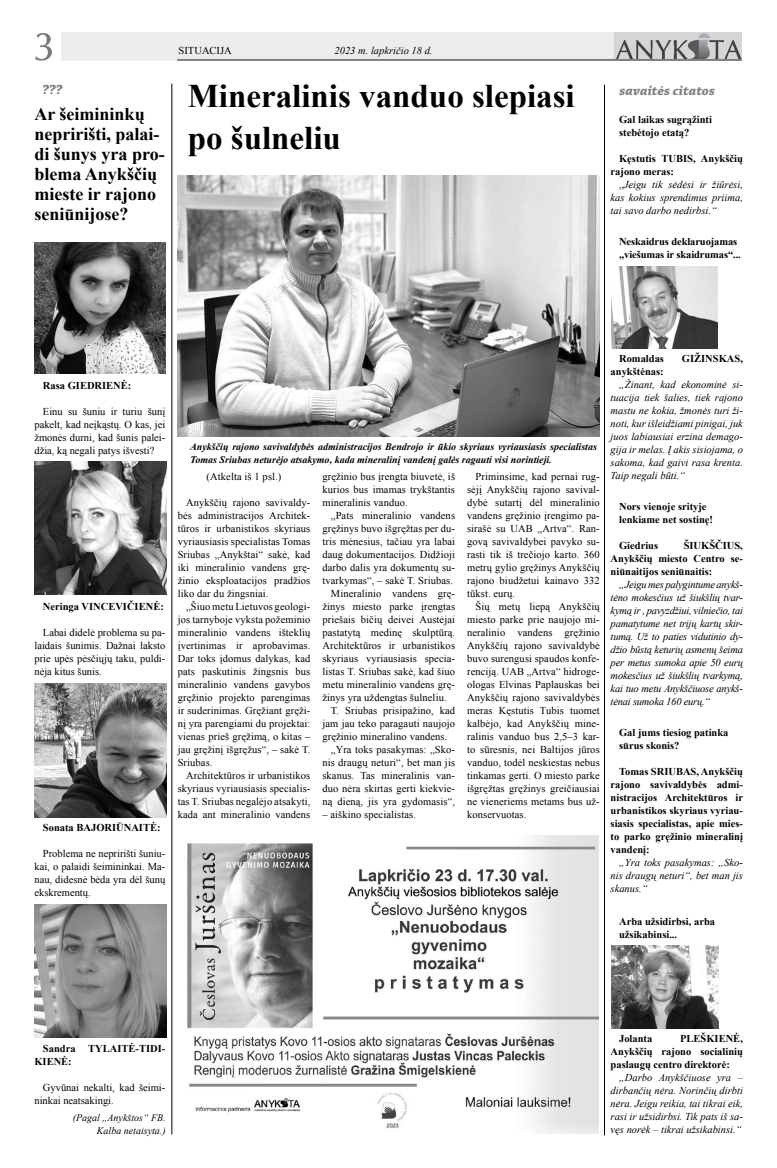
<style>
.page{position:relative;width:777px;height:1168px;background:#fff}
.page>*{position:absolute;margin:0;border:0;box-sizing:border-box;transform-origin:0 0}
.t1{font:700 33px "Times New Roman";color:#000}
.t2{font:700 18px/20px "Times New Roman";color:#000}
.t3{font:italic 700 14px "Chaparral Pro";color:#7e8082}
.t4{font:10.5px/13px "Times New Roman";letter-spacing:.01em;color:#000;text-align:justify}
.t5{font:italic 10.5px/13px "Times New Roman";color:#000;text-align:justify}
.t6{font:700 10.5px/13px "Times New Roman";color:#000}
.t7{font:italic 700 10px/13px "Times New Roman";color:#000}
.t8{font:italic 10px/13px "Times New Roman";color:#000;text-align:right}
.s1{font-style:normal}
</style>
<div class="page">
<div style="left:61px;top:33px;width:681px;height:28px;background:#ededee"></div>
<img style="left:614px;top:33px;width:128px;height:26px">
<hr style="left:177px;top:59px;width:565px;height:2px;background:#7e8082">
<img style="left:35px;top:33px;width:17px;height:28px">
<hr style="left:171px;top:84px;width:1px;height:1050px;background:#000">
<hr style="left:604px;top:85px;width:1px;height:1050px;background:#000">
<img style="left:177px;top:175px;width:423px;height:262px">
<img style="left:187px;top:835px;width:411px;height:299px">
<img style="left:34px;top:461px;width:132px;height:133px">
<img style="left:34px;top:683px;width:133px;height:134px">
<img style="left:34px;top:904px;width:132px;height:133px">
<img style="left:35px;top:242px;width:131px;height:132px">
<img style="left:611px;top:266px;width:107px;height:83px">
<img style="left:611px;top:945px;width:108px;height:83px">
<h3 class="t3" style="left:43px;top:81px;width:21px">???</h3>
<h2 class="t2" style="left:34px;top:103px;width:132px">Ar šeimininkų nepririšti, palai&shy;di šunys yra pro&shy;blema Anykščių mieste ir rajono seniūnijose?</h2>
<p class="t4" style="left:179px;top:44px;width:55px">SITUACIJA</p>
<p class="t5" style="left:334px;top:44px;width:99px">2023 m. lapkričio 18 d.</p>
<h1 class="t1" style="left:188px;top:73px;width:388px">Mineralinis vanduo slepiasi</h1>
<h3 class="t3" style="left:619px;top:82px;width:97px">savaitės citatos</h3>
<h1 class="t1" style="left:188px;top:115px;width:155px">po šulneliu</h1>
<p class="t6" style="left:619px;top:112px;width:94px">Gal laikas sugrąžinti stebėtojo etatą?</p>
<p class="t6" style="left:610px;top:151px;width:134px;text-indent:9px">Kęstutis TUBIS, Anykščių rajono meras:</p>
<p class="t5" style="left:610px;top:178px;width:134px;text-indent:9px"><span class="s1">„</span>Jeigu tik sėdėsi ir žiūrėsi, kas kokius sprendimus priima, tai savo darbo nedirbsi.“</p>
<p class="t6" style="left:619px;top:234px;width:123px">Neskaidrus deklaruojamas „viešumas ir skaidrumas“...</p>
<p class="t6" style="left:43px;top:379px;width:90px">Rasa GIEDRIENĖ:</p>
<p class="t4" style="left:34px;top:405px;width:132px;text-indent:9px">Einu su šuniu ir turiu šunį pakelt, kad neįkąstų. O kas, jei žmonės durni, kad šunis palei&shy;džia, ką negali patys išvesti?</p>
<p class="t6" style="left:43px;top:600px;width:122px">Neringa VINCEVIČIENĖ:</p>
<p class="t4" style="left:34px;top:626px;width:132px;text-indent:9px">Labai didelė problema su pa&shy;laidais šunimis. Dažnai laksto prie upės pėsčiųjų taku, puldi&shy;nėja kitus šunis.</p>
<p class="t6" style="left:43px;top:821px;width:119px">Sonata BAJORIŪNAITĖ:</p>
<p class="t4" style="left:34px;top:847px;width:132px;text-indent:9px">Problema ne nepririšti šuniu&shy;kai, o palaidi šeimininkai. Ma&shy;nau, didesnė bėda yra dėl šunų ekskrementų.</p>
<p class="t7" style="left:190px;top:440px;width:408px">Anykščių rajono savivaldybės administracijos Bendrojo ir ūkio skyriaus vyriausiasis specialistas<br>Tomas Sriubas neturėjo atsakymo, kada mineralinį vandenį galės ragauti visi norintieji.</p>
<p class="t4" style="left:207px;top:470px;width:76px">(Atkelta iš 1 psl.)</p>
<p class="t4" style="left:178px;top:496px;width:134px;text-indent:9px">Anykščių rajono savivaldy&shy;bės administracijos Architek&shy;tūros ir urbanistikos skyriaus vyriausiasis specialistas Tomas Sriubas „Anykštai“ sakė, kad iki mineralinio vandens grę&shy;žinio eksploatacijos pradžios liko dar du žingsniai.</p>
<p class="t4" style="left:178px;top:600px;width:134px;text-indent:9px">„Šiuo metu Lietuvos geologi&shy;jos tarnyboje vyksta požeminio mineralinio vandens išteklių įvertinimas ir aprobavimas.<br>Dar toks įdomus dalykas, kad pats paskutinis žingsnis bus mineralinio vandens gavybos gręžinio projekto parengimas ir suderinimas. Gręžiant gręži&shy;nį yra parengiami du projektai: vienas prieš gręžimą, o kitas – jau gręžinį išgręžus“, – sakė T.<br>Sriubas.</p>
<p class="t4" style="left:178px;top:769px;width:134px;text-indent:9px">Architektūros ir urbanistikos skyriaus vyriausiasis specialis&shy;tas T. Sriubas negalėjo atsakyti, kada ant mineralinio vandens</p>
<p class="t4" style="left:322px;top:470px;width:134px">gręžinio bus įrengta biuvetė, iš kurios bus imamas trykštantis mineralinis vanduo.</p>
<p class="t4" style="left:331px;top:509px;width:126px">„Pats mineralinio vandens</p>
<p class="t4" style="left:322px;top:522px;width:134px">gręžinys buvo išgręžtas per du-</p>
<p class="t4" style="left:322px;top:535px;width:134px">tris mėnesius, tačiau yra labai</p>
<p class="t4" style="left:322px;top:548px;width:134px">daug dokumentacijos. Didžioji</p>
<p class="t4" style="left:322px;top:561px;width:134px">darbo dalis yra dokumentų su-</p>
<p class="t4" style="left:322px;top:574px;width:132px">tvarkymas“, – sakė T. Sriubas.</p>
<p class="t4" style="left:331px;top:587px;width:126px">Mineralinio vandens grę-</p>
<p class="t4" style="left:322px;top:600px;width:134px">žinys miesto parke įrengtas</p>
<p class="t4" style="left:322px;top:613px;width:134px">priešais bičių deivei Austėjai</p>
<p class="t4" style="left:322px;top:626px;width:134px">pastatytą medinę skulptūrą.</p>
<p class="t4" style="left:322px;top:639px;width:134px">Architektūros ir urbanistikos</p>
<p class="t4" style="left:322px;top:652px;width:134px">skyriaus vyriausiasis specia-</p>
<p class="t4" style="left:322px;top:665px;width:134px">listas T. Sriubas sakė, kad šiuo</p>
<p class="t4" style="left:322px;top:678px;width:134px">metu mineralinio vandens grę-</p>
<p class="t4" style="left:322px;top:691px;width:126px">žinys yra uždengtas šulneliu.</p>
<p class="t4" style="left:331px;top:704px;width:126px">T. Sriubas prisipažino, kad</p>
<p class="t4" style="left:322px;top:717px;width:134px">jam jau teko paragauti naujojo</p>
<p class="t4" style="left:322px;top:730px;width:127px">gręžinio mineralino vandens.</p>
<p class="t4" style="left:331px;top:743px;width:126px">„Yra toks pasakymas: „Sko-</p>
<p class="t4" style="left:322px;top:756px;width:134px">nis draugų neturi“, bet man jis</p>
<p class="t4" style="left:322px;top:769px;width:134px">skanus. Tas mineralinis van-</p>
<p class="t4" style="left:322px;top:782px;width:134px">duo nėra skirtas gerti kiekvie-</p>
<p class="t4" style="left:322px;top:795px;width:134px">ną dieną, jis yra gydomasis“,</p>
<p class="t4" style="left:322px;top:808px;width:95px">– aiškino specialistas.</p>
<p class="t4" style="left:467px;top:470px;width:134px;text-indent:9px">Priminsime, kad pernai rug&shy;sėjį Anykščių rajono savival&shy;dybė sutartį dėl mineralinio vandens gręžinio įrengimo pa&shy;sirašė su UAB „Artva“. Ran&shy;govą savivaldybei pavyko su&shy;rasti tik iš trečiojo karto. 360 metrų gylio gręžinys Anykščių rajono biudžetui kainavo 332 tūkst. eurų.</p>
<p class="t4" style="left:467px;top:600px;width:134px;text-indent:9px">Šių metų liepą Anykščių miesto parke prie naujojo mi&shy;neralinio vandens gręžinio Anykščių rajono savivaldybė buvo surengusi spaudos konfe&shy;renciją. UAB „Artva“ hidroge&shy;ologas Elvinas Paplauskas bei Anykščių rajono savivaldybės meras Kęstutis Tubis tuomet kalbėjo, kad Anykščių mine&shy;ralinis vanduo bus 2,5–3 kar&shy;to sūresnis, nei Baltijos jūros vanduo, todėl neskiestas nebus tinkamas gerti. O miesto parke išgręžtas gręžinys greičiausiai ne vieneriems metams bus už&shy;konservuotas.</p>
<p class="t6" style="left:619px;top:351px;width:46px">Romaldas</p>
<p class="t6" style="left:682px;top:351px;width:62px">GIŽINSKAS,</p>
<p class="t6" style="left:610px;top:364px;width:55px">anykštėnas:</p>
<p class="t5" style="left:610px;top:377px;width:134px;text-indent:9px">„Žinant, kad ekonominė si&shy;tuacija tiek šalies, tiek rajono mastu ne kokia, žmonės turi ži&shy;noti, kur išleidžiami pinigai, juk juos labiausiai erzina demago&shy;gija ir melas. Į akis sisiojama, o sakoma, kad gaivi rasa krenta.<br>Taip negali būti.“</p>
<p class="t6" style="left:619px;top:499px;width:95px">Nors vienoje srityje lenkiame net sostinę!</p>
<p class="t6" style="left:619px;top:538px;width:41px">Giedrius</p>
<p class="t6" style="left:610px;top:538px;width:134px;text-align:justify;text-indent:73px">ŠIUKŠČIUS, Anykščių miesto Centro se&shy;niūnaitijos seniūnaitis:</p>
<p class="t5" style="left:610px;top:577px;width:134px;text-indent:9px">„Jeigu mes palygintume anykš&shy;tėno mokesčius už šiukšlių tvar&shy;kymą ir , pavyzdžiui, vilniečio, tai pamatytume net trijų kartų skir&shy;tumą. Už to paties vidutinio dy&shy;džio būstą keturių asmenų šeima per metus sumoka apie 50 eurų mokesčius už šiukšlių tvarkymą, kai tuo metu Anykščiuose anykš&shy;tėnai sumoka 160 eurų.“</p>
<p class="t6" style="left:619px;top:725px;width:111px">Gal jums tiesiog patinka sūrus skonis?</p>
<p class="t6" style="left:610px;top:764px;width:134px;text-align:justify;text-indent:9px">Tomas SRIUBAS, Anykščių rajono savivaldybės admi&shy;nistracijos Architektūros ir urbanistikos skyriaus vyriau&shy;siasis specialistas, apie mies&shy;to parko gręžinio mineralinį vandenį:</p>
<p class="t5" style="left:610px;top:855px;width:134px;text-indent:9px">„Yra toks pasakymas: „Sko&shy;nis draugų neturi“, bet man jis skanus.“</p>
<p class="t6" style="left:619px;top:914px;width:97px">Arba užsidirbsi, arba užsikabinsi...</p>
<p class="t6" style="left:34px;top:1042px;width:132px;text-indent:8px">Sandra TYLAITĖ-TIDI-<br>KIENĖ:</p>
<p class="t4" style="left:34px;top:1081px;width:132px;text-indent:8px">Gyvūnai nekalti, kad šeimi&shy;ninkai neatsakingi.</p>
<p class="t8" style="left:73px;top:1111px;width:95px">(Pagal ,,Anykštos“ FB.<br>Kalba netaisyta.)</p>
<p class="t6" style="left:610px;top:1031px;width:134px;text-align:justify;text-indent:70px">PLEŠKIENĖ, Anykščių rajono socialinių paslaugų centro direktorė:</p>
<p class="t5" style="left:610px;top:1070px;width:134px;text-indent:9px">„Darbo Anykščiuose yra – dirbančių nėra. Norinčių dirbti nėra. Jeigu reikia, tai tikrai eik, rasi ir užsidirbsi. Tik pats iš sa&shy;vęs norėk – tikrai užsikabinsi.“</p>
<p class="t6" style="left:619px;top:1031px;width:35px">Jolanta</p>
</div>
